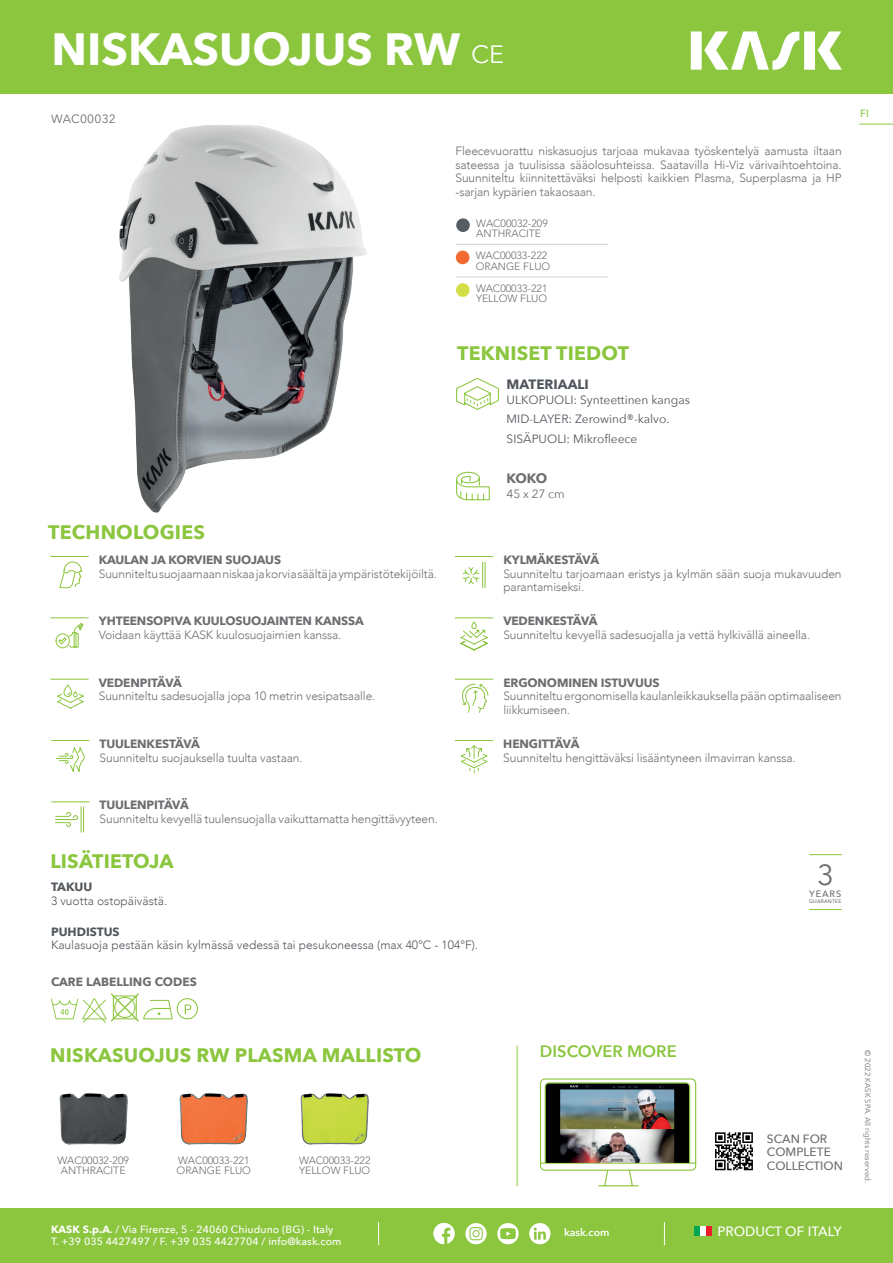
<style>
.page{position:relative;width:893px;height:1263px;background:#fff}
.page>*{position:absolute;margin:0;border:0;box-sizing:border-box;transform-origin:0 0}
.t1{font:700 45.15px "Avenir Next";color:#fff}
.t2{font:29.1px "Avenir Next";color:#6c6d70}
.t3{font:700 19.5px "Avenir Next";letter-spacing:.01em;color:#8bc63e}
.t4{font:600 16.5px "Avenir Next";color:#8bc63e}
.t5{font:500 13.5px "Avenir Next";color:#fff}
.t6{font:700 13.5px "Avenir Next";color:#52575d}
.t7{font:700 13.5px "Avenir Next";color:#6c6d70}
.t8{font:300 12px/13.5px "Avenir";letter-spacing:-.01em;color:#6c6d70}
.t9{font:700 12px "Avenir Next";letter-spacing:-.01em;color:#6c6d70}
.t10{font:300 12px "Avenir";color:#52575d}
.t11{font:12px/19.2px "Avenir Next";color:#52575d}
.t12{font:500 12px/13.5px "Avenir Next";color:#6c6d70}
.t13{font:12px "Avenir Next";letter-spacing:.015em;color:#6c6d70}
.t14{font:700 12px "Avenir Next";color:#52575d}
.t15{font:300 10.5px/10.5px "Avenir LT Std";color:#6c6d70}
.t16{font:500 10.5px/12.6px "Avenir Next";letter-spacing:.01em;color:#fff}
.t17{font:600 10.5px "Avenir Next";color:#fff}
.t18{font:500 10.5px "Avenir Next";color:#8bc63e}
.t19{font:500 9.15px "Avenir Next";letter-spacing:.1em;color:#6c6d70}
.t20{font:7.65px "Avenir Next";letter-spacing:.01em;color:#6c6d70}
.t21{font:500 5.1px "Avenir Next";letter-spacing:.035em;color:#6c6d70}
.s1{font-weight:400;font-size:25.05px}
.s2{font-weight:700}
</style>
<div class="page">
<div style="left:0;top:1208px;width:893px;height:55px;background:#8bc63e"></div>
<svg style="left:378px;top:1222px;width:1px;height:23px"></svg>
<svg style="left:664px;top:1222px;width:1px;height:23px"></svg>
<svg style="left:443px;top:1223px;width:12px;height:21px"></svg>
<svg style="left:434px;top:1223px;width:9px;height:21px"></svg>
<svg style="left:465px;top:1223px;width:22px;height:21px"></svg>
<svg style="left:497px;top:1223px;width:22px;height:21px"></svg>
<svg style="left:529px;top:1223px;width:21px;height:21px"></svg>
<div style="left:694px;top:1227px;width:6px;height:9px;background:#00a54f"></div>
<div style="left:700px;top:1227px;width:6px;height:9px;background:#fff"></div>
<div style="left:706px;top:1227px;width:6px;height:9px;background:#ee1c28"></div>
<div style="left:0;top:0;width:893px;height:94px;background:#8bc63e"></div>
<hr style="left:859px;top:124px;width:34px;height:1px;background:#8bc63e">
<svg style="left:691px;top:31px;width:151px;height:39px"></svg>
<svg style="left:715px;top:1170px;width:38px;height:1px"></svg>
<svg style="left:715px;top:1132px;width:38px;height:38px"></svg>
<svg style="left:456px;top:471px;width:34px;height:30px"></svg>
<svg style="left:456px;top:377px;width:43px;height:33px"></svg>
<img style="left:539px;top:1078px;width:158px;height:109px">
<hr style="left:517px;top:1046px;width:1px;height:140px;background:#8bc63e">
<div style="left:456px;top:218px;width:14px;height:14px;background:#575e63;border-radius:50%"></div>
<div style="left:456px;top:251px;width:13px;height:13px;background:#f26a2f;border-radius:50%"></div>
<div style="left:456px;top:283px;width:14px;height:14px;background:#d4df47;border-radius:50%"></div>
<hr style="left:456px;top:244px;width:152px;height:1px;background:#d1d2d4">
<hr style="left:456px;top:277px;width:152px;height:1px;background:#d1d2d4">
<img style="left:300px;top:1093px;width:69px;height:52px">
<img style="left:179px;top:1093px;width:69px;height:52px">
<img style="left:59px;top:1093px;width:69px;height:52px">
<img style="left:119px;top:125px;width:248px;height:388px">
<hr style="left:50px;top:556px;width:39px;height:1px;background:#8bc63e">
<svg style="left:59px;top:561px;width:24px;height:28px"></svg>
<hr style="left:50px;top:617px;width:39px;height:1px;background:#8bc63e">
<svg style="left:55px;top:623px;width:29px;height:26px"></svg>
<hr style="left:50px;top:679px;width:39px;height:1px;background:#8bc63e">
<svg style="left:57px;top:685px;width:27px;height:24px"></svg>
<hr style="left:51px;top:801px;width:38px;height:1px;background:#8bc63e">
<svg style="left:55px;top:806px;width:29px;height:27px"></svg>
<hr style="left:455px;top:556px;width:38px;height:1px;background:#8bc63e">
<svg style="left:462px;top:561px;width:24px;height:27px"></svg>
<hr style="left:455px;top:679px;width:38px;height:1px;background:#8bc63e">
<svg style="left:462px;top:683px;width:27px;height:30px"></svg>
<svg style="left:460px;top:622px;width:28px;height:29px"></svg>
<hr style="left:455px;top:617px;width:38px;height:1px;background:#8bc63e">
<hr style="left:455px;top:740px;width:38px;height:1px;background:#8bc63e">
<svg style="left:461px;top:745px;width:27px;height:28px"></svg>
<svg style="left:56px;top:747px;width:29px;height:25px"></svg>
<hr style="left:51px;top:740px;width:38px;height:1px;background:#8bc63e">
<hr style="left:809px;top:854px;width:33px;height:1px;background:#8bc63e">
<hr style="left:809px;top:909px;width:33px;height:1px;background:#8bc63e">
<svg style="left:51px;top:993px;width:147px;height:30px"></svg>
<h1 class="t1" style="left:51px;top:10px;width:454px">NISKASUOJUS RW <span class="s1">CE</span></h1>
<p class="t13" style="left:51px;top:108px;width:66px">WAC00032</p>
<h3 class="t3" style="left:48px;top:515px;width:158px">TECHNOLOGIES</h3>
<p class="t9" style="left:99px;top:549px;width:184px">KAULAN JA KORVIEN SUOJAUS</p>
<p class="t8" style="left:99px;top:567px;width:340px">Suunniteltu suojaamaan niskaa ja korvia säältä ja ympäristötekijöiltä.</p>
<p class="t9" style="left:99px;top:611px;width:266px">YHTEENSOPIVA KUULOSUOJAINTEN KANSSA</p>
<p class="t8" style="left:99px;top:628px;width:244px">Voidaan käyttää KASK kuulosuojaimien kanssa.</p>
<p class="t9" style="left:99px;top:672px;width:85px">VEDENPITÄVÄ</p>
<p class="t8" style="left:99px;top:689px;width:278px">Suunniteltu sadesuojalla jopa 10 metrin vesipatsaalle.</p>
<p class="t9" style="left:100px;top:733px;width:102px">TUULENKESTÄVÄ</p>
<p class="t8" style="left:100px;top:751px;width:204px">Suunniteltu suojauksella tuulta vastaan.</p>
<p class="t9" style="left:100px;top:795px;width:91px">TUULENPITÄVÄ</p>
<p class="t8" style="left:100px;top:812px;width:340px">Suunniteltu kevyellä tuulensuojalla vaikuttamatta hengittävyyteen.</p>
<p class="t8" style="left:455px;top:144px;width:388px;text-align:justify">Fleecevuorattu niskasuojus tarjoaa mukavaa työskentelyä aamusta iltaan sateessa ja tuulisissa sääolosuhteissa. Saatavilla Hi-Viz värivaihtoehtoina.<br>Suunniteltu kiinnitettäväksi helposti kaikkien Plasma, Superplasma ja HP -sarjan kypärien takaosaan.</p>
<p class="t15" style="left:476px;top:218px;width:73px">WAC00032-209<br>ANTHRACITE</p>
<p class="t15" style="left:476px;top:250px;width:76px">WAC00033-222<br>ORANGE FLUO</p>
<p class="t15" style="left:476px;top:283px;width:73px">WAC00033-221<br>YELLOW FLUO</p>
<h3 class="t3" style="left:457px;top:337px;width:173px">TEKNISET TIEDOT</h3>
<p class="t6" style="left:507px;top:373px;width:84px">MATERIAALI</p>
<p class="t11" style="left:507px;top:390px;width:185px">ULKOPUOLI: Synteettinen kangas<br>MID-LAYER: Zerowind®-kalvo.<br>SISÄPUOLI: Mikrofleece</p>
<p class="t7" style="left:507px;top:467px;width:42px">KOKO</p>
<p class="t13" style="left:507px;top:484px;width:60px">45 x 27 cm</p>
<p class="t9" style="left:503px;top:549px;width:97px">KYLMÄKESTÄVÄ</p>
<p class="t8" style="left:503px;top:567px;width:340px">Suunniteltu tarjoamaan eristys ja kylmän sään suoja mukavuuden parantamiseksi.</p>
<p class="t9" style="left:503px;top:611px;width:96px">VEDENKESTÄVÄ</p>
<p class="t8" style="left:503px;top:628px;width:308px">Suunniteltu kevyellä sadesuojalla ja vettä hylkivällä aineella.</p>
<p class="t9" style="left:503px;top:672px;width:158px">ERGONOMINEN ISTUVUUS</p>
<p class="t8" style="left:503px;top:689px;width:340px">Suunniteltu ergonomisella kaulanleikkauksella pään optimaaliseen liikkumiseen.</p>
<p class="t9" style="left:503px;top:733px;width:78px">HENGITTÄVÄ</p>
<p class="t8" style="left:503px;top:751px;width:294px">Suunniteltu hengittäväksi lisääntyneen ilmavirran kanssa.</p>
<h3 class="t3" style="left:50px;top:845px;width:125px">LISÄTIETOJA</h3>
<p class="t14" style="left:51px;top:877px;width:43px">TAKUU</p>
<p class="t10" style="left:51px;top:893px;width:118px">3 vuotta ostopäivästä.</p>
<p class="t14" style="left:51px;top:921px;width:70px">PUHDISTUS</p>
<p class="t10" style="left:51px;top:938px;width:429px">Kaulasuoja pestään käsin kylmässä vedessä tai pesukoneessa (max 40°C - 104°F).</p>
<p class="t9" style="left:51px;top:972px;width:147px">CARE LABELLING CODES</p>
<h2 class="t2" style="left:817px;top:850px;width:18px">3</h2>
<p class="t19" style="left:809px;top:886px;width:34px">YEARS</p>
<p class="t21" style="left:809px;top:897px;width:34px">GUARANTEE</p>
<p class="t18" style="left:860px;top:105px;width:10px">FI</p>
<h3 class="t3" style="left:50px;top:1039px;width:373px">NISKASUOJUS RW PLASMA MALLISTO</h3>
<p class="t15" style="left:57px;top:1155px;width:73px;text-align:center">WAC00032-209<br>ANTHRACITE</p>
<p class="t15" style="left:299px;top:1155px;width:73px">WAC00033-222<br>YELLOW FLUO</p>
<p class="t15" style="left:177px;top:1155px;width:76px">WAC00033-221<br>ORANGE FLUO</p>
<p class="t16" style="left:51px;top:1222px;width:292px"><span class="s2">KASK S.p.A</span>. / Via Firenze, 5 - 24060 Chiuduno (BG) - Italy<br>T. +39 035 4427497 / F. +39 035 4427704 / info@kask.com</p>
<h3 class="t4" style="left:540px;top:1037px;width:138px">DISCOVER MORE</h3>
<p class="t12" style="left:767px;top:1131px;width:77px">SCAN FOR<br>COMPLETE<br>COLLECTION</p>
<p class="t17" style="left:564px;top:1223px;width:47px">kask.com</p>
<p class="t5" style="left:717px;top:1220px;width:126px">PRODUCT OF ITALY</p>
<p class="t20" style="left:874px;top:1050px;width:134px;rotate:90deg">© 2022 KASK SPA. All rights reserved.</p>
</div>
